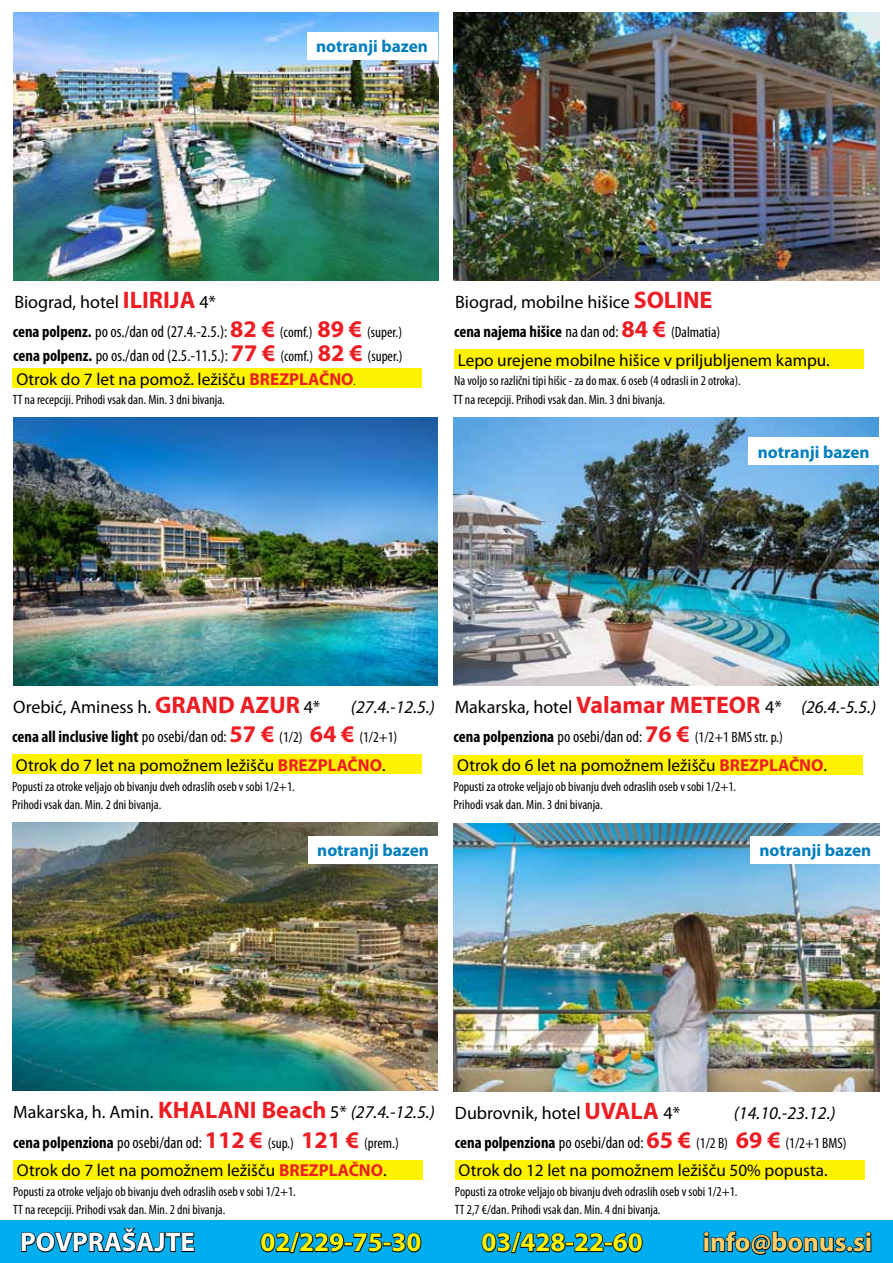
<style>
.page{position:relative;width:893px;height:1263px;background:#fff}
.page>*{position:absolute;margin:0;border:0;box-sizing:border-box;transform-origin:0 0}
.t1{font:700 27px "Myriad Pro";color:#fff200}
.t2{font:700 27px "Myriad Pro";color:#ffcd67}
.t3{font:700 27px "Myriad Pro";color:#fff}
.t4{font:18px "Myriad Pro";color:#000}
.t5{font:italic 18px "Myriad Pro";color:#000}
.t6{font:17.25px "Myriad Pro";color:#000}
.t7{font:700 17.25px "Myriad Pro";color:#007ebe}
.t8{font:700 condensed 16.5px "Myriad Pro";color:#000}
.t9{font:condensed 16.5px "Myriad Pro";color:#000}
.t10{font:condensed 15px "Myriad Pro";color:#000}
.t11{font:condensed 13.5px/18px "Myriad Pro";color:#000}
.s1{font-weight:700;font-size:24px;color:#ed1d24}
.s2{font-weight:700}
.s3{font-weight:700;font-stretch:normal;font-size:24px;color:#ed1d24}
.s4{font-size:15px}
.s5{font-weight:700;color:#ed1d24}
.s6{font-stretch:condensed;font-size:12px}
.s7{font-weight:400}
.s8{font-stretch:normal;font-size:24px;color:#ed1d24}
.s9{font-weight:400;font-size:15px}
.s10{font-style:italic}
.s11{font-weight:700;font-size:16.5px}
.s12{font-size:16.5px}
</style>
<div class="page">
<div style="left:0;top:1220px;width:893px;height:43px;background:#00aeef"></div>
<svg style="left:21px;top:1228px;width:174px;height:25px"></svg>
<svg style="left:260px;top:1232px;width:162px;height:22px"></svg>
<svg style="left:481px;top:1232px;width:162px;height:22px"></svg>
<svg style="left:703px;top:1231px;width:168px;height:24px"></svg>
<img style="left:453px;top:13px;width:427px;height:268px">
<img style="left:12px;top:823px;width:425px;height:268px">
<img style="left:13px;top:418px;width:424px;height:268px">
<img style="left:13px;top:13px;width:425px;height:268px">
<div style="left:12px;top:755px;width:409px;height:19px;background:#fff200"></div>
<img style="left:454px;top:418px;width:425px;height:268px">
<div style="left:454px;top:755px;width:409px;height:19px;background:#fff200"></div>
<div style="left:454px;top:350px;width:409px;height:19px;background:#fff200"></div>
<div style="left:13px;top:1160px;width:410px;height:19px;background:#fff200"></div>
<div style="left:13px;top:369px;width:409px;height:19px;background:#fff200"></div>
<img style="left:454px;top:824px;width:425px;height:268px">
<div style="left:455px;top:1160px;width:409px;height:19px;background:#fff200"></div>
<div style="left:307px;top:32px;width:130px;height:28px;background:#fff"></div>
<div style="left:748px;top:437px;width:131px;height:28px;background:#fff"></div>
<div style="left:308px;top:836px;width:130px;height:28px;background:#fff"></div>
<div style="left:750px;top:836px;width:131px;height:28px;background:#fff"></div>
<p class="t7" style="left:316px;top:35px;width:113px">notranji bazen</p>
<h2 class="t4" style="left:14px;top:290px;width:203px">Biograd, hotel <span class="s1">ILIRIJA</span> 4*</h2>
<p class="t9" style="left:13px;top:322px;width:391px"><span class="s2">cena polpenz.</span> po os./dan od (27.4.-2.5.): <span class="s3">82 €</span> <span class="s4">(comf.)</span> <span class="s3">89 €</span> <span class="s4">(super.)</span></p>
<p class="t6" style="left:16px;top:368px;width:341px">Otrok do 7 let na pomož. ležišču <span class="s5">BREZPLAČNO</span><span class="s6">.</span></p>
<p class="t11" style="left:13px;top:390px;width:214px">TT na recepciji. Prihodi vsak dan. Min. 3 dni bivanja.</p>
<p class="t9" style="left:13px;top:346px;width:391px"><span class="s2">cena polpenz.</span> po os./dan od (2.5.-11.5.): <span class="s3">77 €</span> <span class="s4">(comf.)</span> <span class="s3">82 €</span> <span class="s4">(super.)</span></p>
<h2 class="t4" style="left:455px;top:290px;width:259px">Biograd, mobilne hišice <span class="s1">SOLINE</span></h2>
<p class="t8" style="left:454px;top:321px;width:268px">cena najema hišice <span class="s7">na dan od:</span> <span class="s8">84 €</span> <span class="s9">(Dalmatia)</span></p>
<p class="t6" style="left:458px;top:349px;width:373px">Lepo urejene mobilne hišice v priljubljenem kampu.</p>
<p class="t11" style="left:454px;top:372px;width:288px">Na voljo so različni tipi hišic - za do max. 6 oseb (4 odrasli in 2 otroka).</p>
<p class="t11" style="left:453px;top:390px;width:214px">TT na recepciji. Prihodi vsak dan. Min. 3 dni bivanja.</p>
<p class="t7" style="left:758px;top:440px;width:113px">notranji bazen</p>
<h2 class="t4" style="left:13px;top:695px;width:309px">Orebić, Aminess h. <span class="s1">GRAND AZUR</span> 4*</h2>
<h2 class="t5" style="left:351px;top:695px;width:86px">(27.4.-12.5.)</h2>
<p class="t8" style="left:12px;top:726px;width:387px">cena all inclusive light <span class="s7">po osebi/dan od:</span> <span class="s8">57 €</span> <span class="s9">(1/2)</span> <span class="s8">64 €</span> <span class="s9">(1/2+1)</span></p>
<p class="t6" style="left:16px;top:754px;width:371px">Otrok do 7 let na pomožnem ležišču <span class="s5">BREZPLAČNO</span>.</p>
<p class="t11" style="left:12px;top:777px;width:284px">Popusti za otroke veljajo ob bivanju dveh odraslih oseb v sobi 1/2+1.<br>Prihodi vsak dan. Min. 2 dni bivanja.</p>
<h2 class="t4" style="left:455px;top:696px;width:423px">Makarska, hotel <span class="s1">Valamar METEOR</span> 4* <span class="s10">(26.4.-5.5.)</span></h2>
<p class="t10" style="left:454px;top:728px;width:331px"><span class="s11">cena polpenziona</span> <span class="s12">po osebi/dan od:</span> <span class="s3">76 €</span> (1/2+1 BMS str. p.)</p>
<p class="t6" style="left:457px;top:754px;width:371px">Otrok do 6 let na pomožnem ležišču <span class="s5">BREZPLAČNO</span>.</p>
<p class="t11" style="left:454px;top:777px;width:284px">Popusti za otroke veljajo ob bivanju dveh odraslih oseb v sobi 1/2+1.<br>Prihodi vsak dan. Min. 3 dni bivanja.</p>
<p class="t7" style="left:317px;top:839px;width:113px">notranji bazen</p>
<p class="t7" style="left:759px;top:839px;width:113px">notranji bazen</p>
<h2 class="t4" style="left:13px;top:1101px;width:423px">Makarska, h. Amin. <span class="s1">KHALANI Beach</span> 5* <span class="s10">(27.4.-12.5.)</span></h2>
<p class="t8" style="left:13px;top:1132px;width:387px">cena polpenziona <span class="s7">po osebi/dan od:</span> <span class="s8">112 €</span> <span class="s9">(sup.)</span> <span class="s8">121 €</span> <span class="s9">(prem.)</span></p>
<p class="t6" style="left:17px;top:1159px;width:371px">Otrok do 7 let na pomožnem ležišču <span class="s5">BREZPLAČNO</span>.</p>
<p class="t11" style="left:13px;top:1182px;width:284px">Popusti za otroke veljajo ob bivanju dveh odraslih oseb v sobi 1/2+1.<br>TT na recepciji. Prihodi vsak dan. Min. 2 dni bivanja.</p>
<h2 class="t4" style="left:455px;top:1101px;width:227px">Dubrovnik, hotel <span class="s1">UVALA</span> 4*</h2>
<h2 class="t5" style="left:734px;top:1101px;width:103px">(14.10.-23.12.)</h2>
<p class="t10" style="left:455px;top:1133px;width:393px"><span class="s11">cena polpenziona</span> <span class="s12">po osebi/dan od:</span> <span class="s3">65 €</span> (1/2 B) <span class="s3">69 €</span> (1/2+1 BMS)</p>
<p class="t6" style="left:459px;top:1159px;width:370px">Otrok do 12 let na pomožnem ležišču 50% popusta.</p>
<p class="t11" style="left:455px;top:1182px;width:284px">Popusti za otroke veljajo ob bivanju dveh odraslih oseb v sobi 1/2+1.<br>TT 2,7 €/dan. Prihodi vsak dan. Min. 4 dni bivanja.</p>
<h1 class="t3" style="left:20px;top:1224px;width:176px">POVPRAŠAJTE</h1>
<h1 class="t1" style="left:260px;top:1224px;width:163px">02/229-75-30</h1>
<h1 class="t1" style="left:482px;top:1224px;width:163px">03/428-22-60</h1>
<h1 class="t2" style="left:703px;top:1224px;width:171px">info@bonus.si</h1>
</div>
